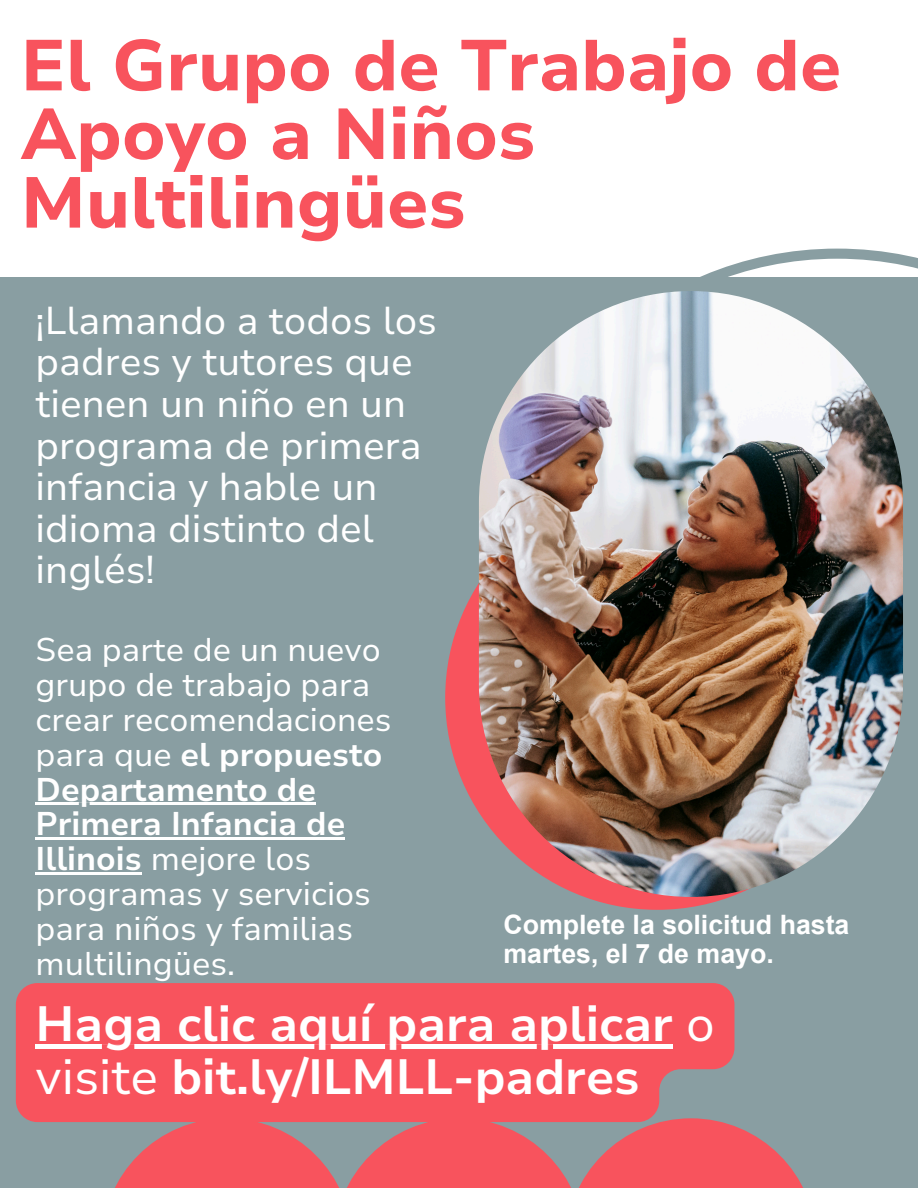
<style>
.page{position:relative;width:918px;height:1188px;background:#899ea2}
.page>*{position:absolute;margin:0;border:0;box-sizing:border-box;transform-origin:0 0}
.t1{font:800 71.7px/68.7px "Nunito Sans 10 pt";color:#f8535d}
.t2{font:700 49.35px/52.8px "Nunito Sans 10 pt";color:#fff}
.t3{font:38.7px/41.7px "Nunito Sans 10 pt";color:#fff}
.t4{font:32.7px/35px "Nunito Sans 10 pt";color:#fff}
.t5{font:700 26.7px/28.2px "Arial";color:#fff}
.s1{font-weight:700}
.s2{font-weight:400}
</style>
<div class="page">
<div style="left:0;top:0;width:918px;height:277px;background:#fff"></div>
<svg style="left:492px;top:249px;width:426px;height:661px"></svg>
<svg style="left:115px;top:1122px;width:219px;height:66px;fill:#f8535d"></svg>
<svg style="left:334px;top:1122px;width:232px;height:66px;fill:#f8535d"></svg>
<svg style="left:566px;top:1122px;width:237px;height:66px;fill:#f8535d"></svg>
<div style="left:445px;top:486px;width:424px;height:424px;background:#f8535d;border-radius:50%"></div>
<img style="left:479px;top:291px;width:424px;height:606px;border-radius:212px">
<hr style="left:36px;top:803px;width:280px;height:2px;background:#fff">
<hr style="left:36px;top:838px;width:309px;height:2px;background:#fff">
<hr style="left:36px;top:873px;width:106px;height:2px;background:#fff">
<div style="left:16px;top:983px;width:718px;height:139px;background:#f8535d"></div>
<hr style="left:36px;top:1045px;width:637px;height:4px;background:#fff">
<p class="t1" style="left:21px;top:32px;width:822px">El Grupo de Trabajo de<br>Apoyo a Niños<br>Multilingües</p>
<h3 class="t3" style="left:36px;top:300px;width:403px">¡Llamando a todos los padres y tutores que tienen un niño en un programa de primera infancia y hable un idioma distinto del inglés!</h3>
<h4 class="t4" style="left:36px;top:633px;width:358px">Sea parte de un nuevo grupo de trabajo para crear recomendaciones para que <span class="s1">el propuesto</span></h4>
<p class="t4" style="left:36px;top:772px;width:337px"><span class="s1">Departamento de<br>Primera Infancia de<br>Illinois</span> mejore los programas y servicios para niños y familias multilingües.</p>
<h2 class="t5" style="left:503px;top:911px;width:348px">Complete la solicitud hasta martes, el 7 de mayo.</h2>
<h2 class="t2" style="left:36px;top:999px;width:681px">Haga clic aquí para aplicar <span class="s2">o visite</span> bit.ly/ILMLL-padres</h2>
</div>
